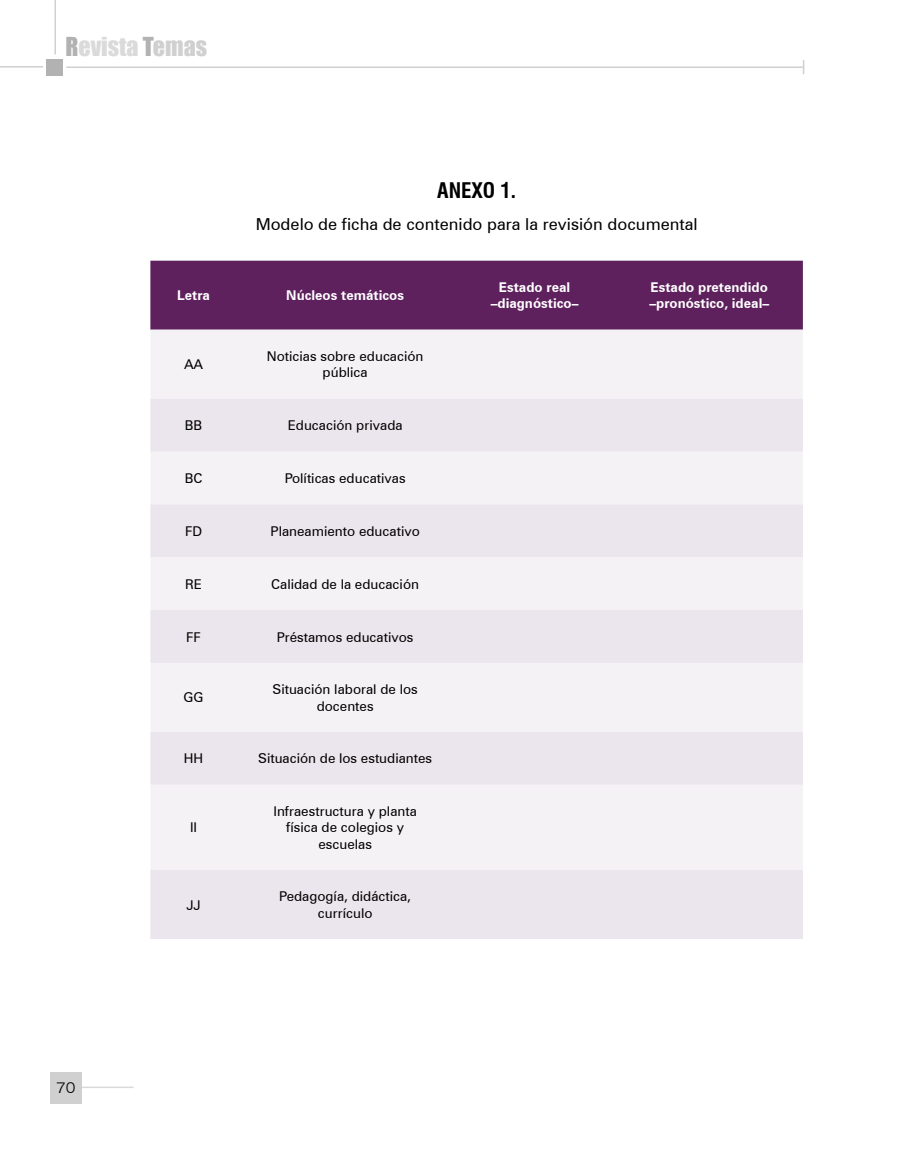
<style>
.page{position:relative;width:915px;height:1149px;background:#fff}
.page>*{position:absolute;margin:0;border:0;box-sizing:border-box;transform-origin:0 0}
.t1{font:24px "Impact";color:#dadada}
.t2{font:700 condensed 21px "Swiss 721 BT";color:#000}
.t3{font:16.5px "Zurich BT";color:#000}
.t4{font:300 expanded 15px "Swiss 721 BT";color:#000}
.t5{font:13.5px/16.2px "Zurich BT";color:#000;text-align:center}
.t6{font:700 13.5px/16.2px "Zurich BT";color:#fff;text-align:center}
.s1{color:#b3b2b2}
.s2{color:#d0d0d0}
</style>
<div class="page">
<div style="left:150px;top:260px;width:652px;height:69px;background:#5e215e"></div>
<div style="left:150px;top:329px;width:652px;height:69px;background:#f5f2f6"></div>
<svg style="left:150px;top:398px;width:652px;height:540px;fill:#ebe5ed"></svg>
<hr style="left:67px;top:1086px;width:66px;height:1px;background:#dadada">
<div style="left:50px;top:1071px;width:31px;height:32px;background:#d0d0d0"></div>
<hr style="left:66px;top:66px;width:736px;height:2px;background:#d0d0d0">
<hr style="left:0;top:66px;width:43px;height:2px;background:#d0d0d0">
<div style="left:46px;top:59px;width:17px;height:17px;background:#b3b2b2"></div>
<hr style="left:54px;top:0;width:2px;height:54px;background:#d0d0d0">
<svg style="left:802px;top:60px;width:2px;height:14px"></svg>
<h1 class="t1" style="left:66px;top:28px;width:143px"><span class="s1">R</span>evista <span class="s1">T</span><span class="s2">emas</span></h1>
<h2 class="t2" style="left:437px;top:177px;width:80px">ANEXO 1.</h2>
<p class="t3" style="left:255px;top:214px;width:443px">Modelo de ficha de contenido para la revisión documental</p>
<p class="t6" style="left:177px;top:286px;width:34px">Letra</p>
<p class="t6" style="left:286px;top:286px;width:119px">Núcleos temáticos</p>
<p class="t6" style="left:490px;top:278px;width:89px">Estado real –diagnóstico–</p>
<p class="t6" style="left:649px;top:278px;width:121px;text-align:left">Estado pretendido –pronóstico, ideal–</p>
<p class="t5" style="left:184px;top:356px;width:21px">AA</p>
<p class="t5" style="left:267px;top:348px;width:158px">Noticias sobre educación pública</p>
<p class="t5" style="left:185px;top:417px;width:19px">BB</p>
<p class="t5" style="left:287px;top:417px;width:116px">Educación privada</p>
<p class="t5" style="left:185px;top:470px;width:19px">BC</p>
<p class="t5" style="left:284px;top:470px;width:122px">Políticas educativas</p>
<p class="t5" style="left:185px;top:522px;width:19px">FD</p>
<p class="t5" style="left:270px;top:522px;width:151px">Planeamiento educativo</p>
<p class="t5" style="left:185px;top:575px;width:18px">RE</p>
<p class="t5" style="left:271px;top:575px;width:149px">Calidad de la educación</p>
<p class="t5" style="left:186px;top:628px;width:16px">FF</p>
<p class="t5" style="left:277px;top:628px;width:138px">Préstamos educativos</p>
<p class="t5" style="left:183px;top:689px;width:22px">GG</p>
<p class="t5" style="left:272px;top:681px;width:147px">Situación laboral de los docentes</p>
<p class="t5" style="left:184px;top:750px;width:21px">HH</p>
<p class="t5" style="left:258px;top:750px;width:175px">Situación de los estudiantes</p>
<p class="t5" style="left:190px;top:819px;width:9px">II</p>
<p class="t5" style="left:273px;top:803px;width:145px">Infraestructura y planta física de colegios y escuelas</p>
<p class="t4" style="left:56px;top:1078px;width:21px">70</p>
<p class="t5" style="left:186px;top:896px;width:16px">JJ</p>
<p class="t5" style="left:279px;top:888px;width:133px">Pedagogía, didáctica, currículo</p>
</div>
